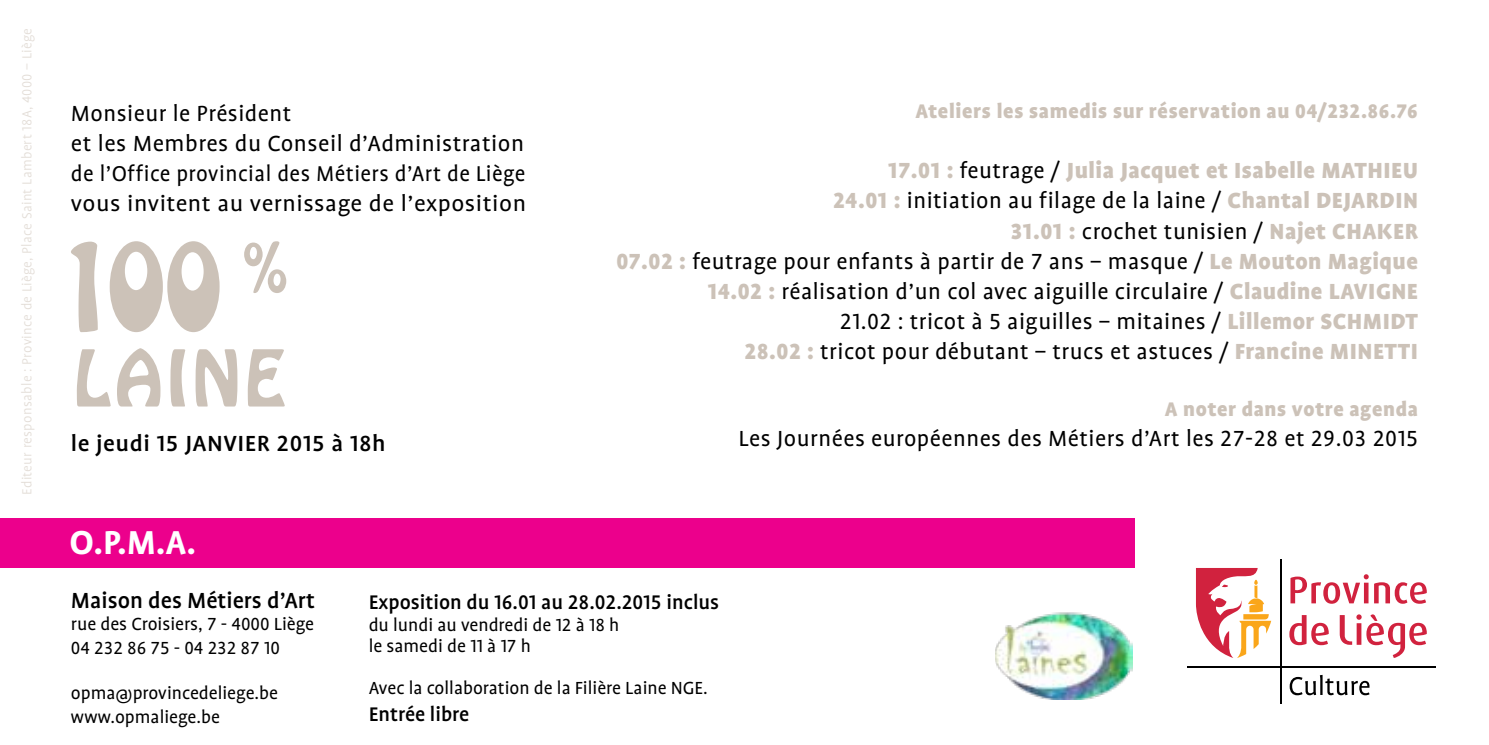
<style>
.page{position:relative;width:1489px;height:745px;background:#fff}
.page>*{position:absolute;margin:0;border:0;box-sizing:border-box;transform-origin:0 0}
.t1{font:68.75px "Hobo";letter-spacing:.05em;color:#ccc2b8}
.t2{font:60px "Hobo";color:#ccc2b8}
.t3{font:700 37.75px "Profile OT";color:#fff}
.t4{font:25px/30px "Profile OT";letter-spacing:.02em;color:#000}
.t5{font:25px "Profile OT";letter-spacing:.02em;color:#000;scale:1.05 1}
.t6{font:500 25px "Profile OT";letter-spacing:.02em;color:#000;scale:1.05 1}
.t7{font:500 25px "Profile OT";color:#000}
.t8{font:24.5px "Profile OT";letter-spacing:.02em;color:#000}
.t9{font:900 22.5px "Profile OT";letter-spacing:.03em;color:#ccc2b8}
.t10{font:500 22.5px "Profile OT";color:#000}
.t11{font:20px/24px "Profile OT";color:#000}
.t12{font:300 15px "Profile OT";letter-spacing:.02em;color:#e3ddd7}
.s1{font-weight:900;color:#ccc2b8}
</style>
<div class="page">
<div style="left:0;top:518px;width:1134px;height:49px;background:#ec008c"></div>
<svg style="left:1196px;top:568px;width:75px;height:89px"></svg>
<svg style="left:1289px;top:614px;width:137px;height:43px"></svg>
<svg style="left:1290px;top:574px;width:136px;height:29px"></svg>
<svg style="left:1289px;top:674px;width:80px;height:20px"></svg>
<hr style="left:1279px;top:558px;width:2px;height:145px;background:#000">
<hr style="left:1187px;top:666px;width:248px;height:1px;background:#000">
<img style="left:995px;top:612px;width:137px;height:87px">
<div style="left:110px;top:241px;width:53px;height:91px;background:#ccc2b8;border-radius:50%"></div>
<div style="left:167px;top:241px;width:52px;height:91px;background:#ccc2b8;border-radius:50%"></div>
<div style="left:125px;top:251px;width:22px;height:39px;background:#fff;border-radius:50%"></div>
<div style="left:181px;top:252px;width:23px;height:38px;background:#fff;border-radius:50%"></div>
<svg style="left:71px;top:241px;width:27px;height:91px"></svg>
<p class="t12" style="left:19px;top:494px;width:468px;rotate:-90deg">Editeur responsable : Province de Liège, Place Saint Lambert 18A, 4000 – Liège</p>
<p class="t4" style="left:71px;top:98px;width:455px">Monsieur le Président<br>et les Membres du Conseil d’Administration</p>
<p class="t8" style="left:71px;top:159px;width:456px">de l’Office provincial des Métiers d’Art de Liège</p>
<p class="t5" style="left:71px;top:189px;width:435px">vous invitent au vernissage de l’exposition</p>
<h2 class="t2" style="left:241px;top:226px;width:49px">%</h2>
<h1 class="t1" style="left:73px;top:330px;width:213px">LAINE</h1>
<p class="t6" style="left:71px;top:429px;width:301px">le jeudi 15 JANVIER 2015 à 18h</p>
<h3 class="t3" style="left:69px;top:521px;width:128px">O.P.M.A.</h3>
<p class="t9" style="left:915px;top:99px;width:504px">Ateliers les samedis sur réservation au 04/232.86.76</p>
<p class="t4" style="left:616px;top:156px;width:803px;text-align:right"><span class="s1">17.01 :</span> feutrage / <span class="s1">Julia Jacquet et Isabelle MATHIEU<br>24.01 :</span> initiation au filage de la laine / <span class="s1">Chantal DEJARDIN<br>31.01 :</span> crochet tunisien / <span class="s1">Najet CHAKER<br>07.02 :</span> feutrage pour enfants à partir de 7 ans – masque / <span class="s1">Le Mouton Magique 14.02 :</span> réalisation d’un col avec aiguille circulaire / <span class="s1">Claudine LAVIGNE<br></span>21.02 : tricot à 5 aiguilles – mitaines / <span class="s1">Lillemor SCHMIDT<br>28.02 :</span> tricot pour débutant – trucs et astuces / <span class="s1">Francine MINETTI</span></p>
<p class="t9" style="left:1164px;top:396px;width:255px">A noter dans votre agenda</p>
<p class="t4" style="left:738px;top:423px;width:681px">Les Journées européennes des Métiers d’Art les 27-28 et 29.03 2015</p>
<p class="t7" style="left:71px;top:586px;width:246px">Maison des Métiers d’Art</p>
<p class="t11" style="left:71px;top:612px;width:245px">rue des Croisiers, 7 - 4000 Liège<br>04 232 86 75 - 04 232 87 10</p>
<p class="t11" style="left:71px;top:681px;width:209px">opma@provincedeliege.be www.opmaliege.be</p>
<p class="t10" style="left:369px;top:589px;width:352px">Exposition du 16.01 au 28.02.2015 inclus</p>
<p class="t11" style="left:369px;top:613px;width:252px;line-height:21.8px">du lundi au vendredi de 12 à 18 h le samedi de 11 à 17 h</p>
<p class="t11" style="left:369px;top:676px;width:340px">Avec la collaboration de la Filière Laine NGE.</p>
<p class="t10" style="left:369px;top:701px;width:102px">Entrée libre</p>
</div>
